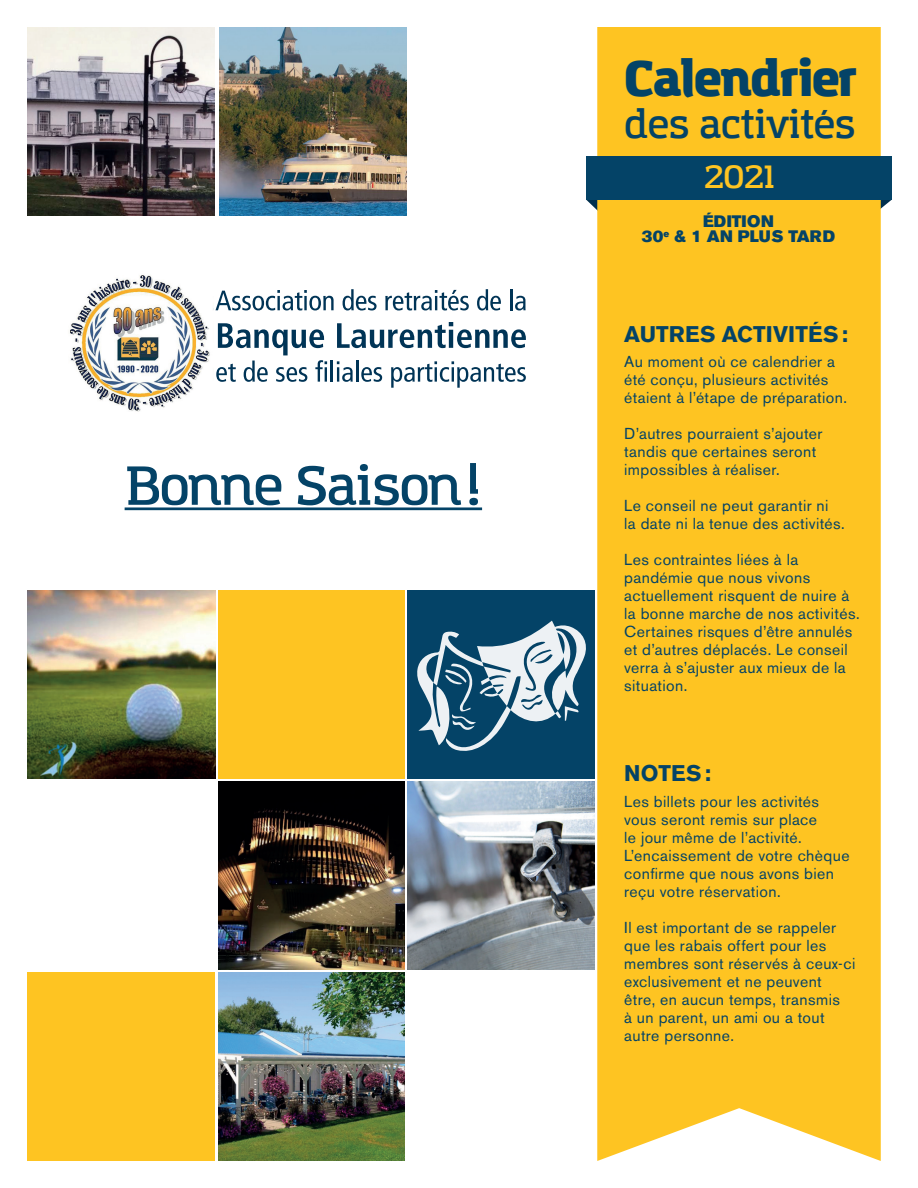
<style>
.page{position:relative;width:918px;height:1188px;background:#fff}
.page>*{position:absolute;margin:0;border:0;box-sizing:border-box;transform-origin:0 0}
.t1{font:600 54px "Amazing Grotesk";letter-spacing:-.03em;color:#044367}
.t2{font:900 49.5px "Amazing Grotesk";letter-spacing:-.03em;color:#044367}
.t3{font:600 39px "Amazing Grotesk";letter-spacing:-.02em;color:#044367}
.t4{font:600 31.95px "Amazing Grotesk";color:#fec422}
.t5{font:700 22.5px "Akzidenz Grotesk BE";letter-spacing:.005em;color:#044367}
.t6{font:16.5px/15px "Akzidenz Grotesk BE Super";letter-spacing:.015em;color:#044367;text-align:center}
.t7{font:15.75px/18px "Akzidenz Grotesk BE";letter-spacing:.025em;color:#044367}
</style>
<div class="page">
<svg style="left:586px;top:200px;width:11px;height:10px"></svg>
<svg style="left:881px;top:177px;width:11px;height:32px"></svg>
<img style="left:27px;top:590px;width:189px;height:189px">
<img style="left:27px;top:27px;width:188px;height:189px">
<img style="left:219px;top:27px;width:188px;height:189px">
<img style="left:218px;top:972px;width:186px;height:189px">
<div style="left:218px;top:590px;width:186px;height:189px;background:#fec422"></div>
<div style="left:27px;top:972px;width:188px;height:189px;background:#fec422"></div>
<img style="left:407px;top:781px;width:188px;height:189px">
<img style="left:218px;top:781px;width:186px;height:189px">
<div style="left:597px;top:27px;width:284px;height:1134px;background:#fec422"></div>
<hr style="left:125px;top:507px;width:357px;height:3px;background:#044367">
<div style="left:586px;top:156px;width:305px;height:44px;background:#044367"></div>
<img style="left:70px;top:275px;width:140px;height:137px">
<svg style="left:216px;top:290px;width:118px;height:20px"></svg>
<svg style="left:343px;top:289px;width:34px;height:21px"></svg>
<svg style="left:385px;top:290px;width:84px;height:20px"></svg>
<svg style="left:477px;top:289px;width:24px;height:21px"></svg>
<hr style="left:510px;top:289px;width:2px;height:21px;background:#003456">
<svg style="left:515px;top:296px;width:11px;height:14px"></svg>
<svg style="left:337px;top:322px;width:189px;height:26px"></svg>
<svg style="left:216px;top:323px;width:111px;height:59px"></svg>
<hr style="left:331px;top:361px;width:2px;height:21px;background:#003456">
<svg style="left:337px;top:361px;width:16px;height:21px"></svg>
<hr style="left:356px;top:361px;width:2px;height:21px;background:#003456">
<svg style="left:361px;top:367px;width:21px;height:15px"></svg>
<svg style="left:391px;top:361px;width:135px;height:27px"></svg>
<div style="left:407px;top:590px;width:188px;height:189px;background:#044367"></div>
<svg style="left:417px;top:621px;width:169px;height:130px"></svg>
<h1 class="t1" style="left:125px;top:453px;width:359px">Bonne Saison!</h1>
<h2 class="t2" style="left:624px;top:47px;width:236px">Calendrier</h2>
<h3 class="t3" style="left:624px;top:101px;width:234px">des activités</h3>
<h3 class="t4" style="left:704px;top:157px;width:74px">2021</h3>
<p class="t6" style="left:642px;top:214px;width:195px">ÉDITION<br>30<sup>e</sup> &amp; 1 AN PLUS TARD</p>
<h3 class="t5" style="left:624px;top:321px;width:225px">AUTRES ACTIVITÉS:</h3>
<p class="t7" style="left:624px;top:353px;width:224px">Au moment où ce calendrier a été conçu, plusieurs activités étaient à l’étape de préparation.</p>
<p class="t7" style="left:624px;top:425px;width:200px">D’autres pourraient s’ajouter tandis que certaines seront impossibles à réaliser.</p>
<p class="t7" style="left:624px;top:497px;width:222px">Le conseil ne peut garantir ni<br>la date ni la tenue des activités.</p>
<p class="t7" style="left:624px;top:551px;width:237px">Les contraintes liées à la pandémie que nous vivons actuellement risquent de nuire à la bonne marche de nos activités.<br>Certaines risques d’être annulés et d’autres déplacés. Le conseil verra à s’ajuster aux mieux de la situation.</p>
<h3 class="t5" style="left:624px;top:761px;width:88px">NOTES:</h3>
<p class="t7" style="left:624px;top:792px;width:227px">Les billets pour les activités vous seront remis sur place<br>le jour même de l’activité.<br>L’encaissement de votre chèque confirme que nous avons bien reçu votre réservation.</p>
<p class="t7" style="left:624px;top:918px;width:233px">Il est important de se rappeler que les rabais offert pour les membres sont réservés à ceux-ci exclusivement et ne peuvent être, en aucun temps, transmis<br>à un parent, un ami ou a tout autre personne.</p>
</div>
